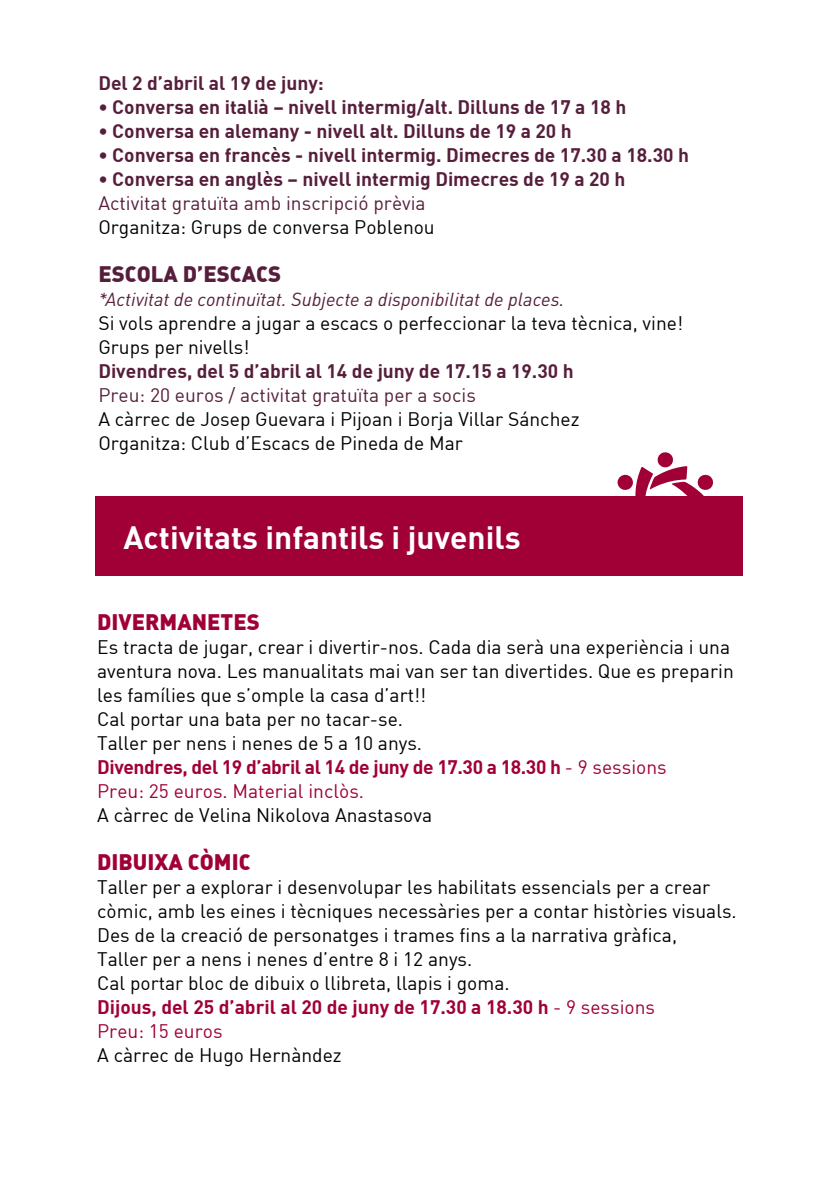
<style>
.page{position:relative;width:840px;height:1191px;background:#fff}
.page>*{position:absolute;margin:0;border:0;box-sizing:border-box;transform-origin:0 0}
.t1{font:31.6px "DIN Bold";color:#fff}
.t2{font:22px "DIN Black Alternate";color:#a00035}
.t3{font:22px "DIN Black Alternate";color:#571e3b}
.t4{font:19.2px/24px "DIN";color:#000}
.t5{font:19.2px "DIN Bold";color:#571e3b}
.t6{font:19.2px "DIN";color:#571e3b}
.t7{font:19.2px "DIN Bold";letter-spacing:-.02em;color:#a00035}
.t8{font:19.2px "DIN Bold";color:#a00035}
.t9{font:19.2px "DIN";color:#a00035}
.t10{font:italic 18.8px "DIN";color:#571e3b}
.s1{font-family:"DIN"}
</style>
<div class="page">
<div style="left:96px;top:496px;width:646px;height:79px;background:#a00035"></div>
<svg style="left:617px;top:452px;width:96px;height:44px"></svg>
<p class="t5" style="left:98px;top:70px;width:227px">Del 2 d’abril al 19 de juny:</p>
<p class="t5" style="left:98px;top:94px;width:529px">• Conversa en italià – nivell intermig/alt. Dilluns de 17 a 18 h</p>
<p class="t5" style="left:98px;top:118px;width:474px">• Conversa en alemany - nivell alt. Dilluns de 19 a 20 h</p>
<p class="t5" style="left:98px;top:142px;width:591px">• Conversa en francès - nivell intermig. Dimecres de 17.30 a 18.30 h</p>
<p class="t5" style="left:98px;top:166px;width:528px">• Conversa en anglès – nivell intermig Dimecres de 19 a 20 h</p>
<p class="t6" style="left:98px;top:191px;width:329px">Activitat gratuïta amb inscripció prèvia</p>
<p class="t4" style="left:98px;top:214px;width:338px">Organitza: Grups de conversa Poblenou</p>
<p class="t3" style="left:98px;top:259px;width:184px">ESCOLA D’ESCACS</p>
<p class="t10" style="left:98px;top:287px;width:467px">*Activitat de continuïtat. Subjecte a disponibilitat de places.</p>
<p class="t4" style="left:98px;top:310px;width:586px">Si vols aprendre a jugar a escacs o perfeccionar la teva tècnica, vine!<br>Grups per nivells!</p>
<p class="t5" style="left:98px;top:358px;width:476px">Divendres, del 5 d’abril al 14 de juny de 17.15 a 19.30 h</p>
<p class="t6" style="left:98px;top:383px;width:379px">Preu: 20 euros / activitat gratuïta per a socis</p>
<p class="t4" style="left:98px;top:406px;width:482px">A càrrec de Josep Guevara i Pijoan i Borja Villar Sánchez<br>Organitza: Club d’Escacs de Pineda de Mar</p>
<h1 class="t1" style="left:123px;top:517px;width:398px">Activitats infantils i juvenils</h1>
<p class="t2" style="left:97px;top:607px;width:164px">DIVERMANETES</p>
<p class="t4" style="left:97px;top:634px;width:637px">Es tracta de jugar, crear i divertir-nos. Cada dia serà una experiència i una aventura nova. Les manualitats mai van ser tan divertides. Que es preparin les famílies que s’omple la casa d’art!!<br>Cal portar una bata per no tacar-se.<br>Taller per nens i nenes de 5 a 10 anys.</p>
<p class="t7" style="left:97px;top:754px;width:570px">Divendres, del 19 d’abril al 14 de juny de 17.30 a 18.30 h <span class="s1">- 9 sessions</span></p>
<p class="t9" style="left:97px;top:778px;width:268px">Preu: 25 euros. Material inclòs.</p>
<p class="t4" style="left:97px;top:802px;width:336px">A càrrec de Velina Nikolova Anastasova</p>
<p class="t2" style="left:97px;top:847px;width:155px">DIBUIXA CÒMIC</p>
<p class="t4" style="left:97px;top:874px;width:640px">Taller per a explorar i desenvolupar les habilitats essencials per a crear còmic, amb les eines i tècniques necessàries per a contar històries visuals.<br>Des de la creació de personatges i trames fins a la narrativa gràfica,<br>Taller per a nens i nenes d’entre 8 i 12 anys.<br>Cal portar bloc de dibuix o llibreta, llapis i goma.</p>
<p class="t8" style="left:97px;top:994px;width:559px">Dijous, del 25 d’abril al 20 de juny de 17.30 a 18.30 h <span class="s1">- 9 sessions</span></p>
<p class="t9" style="left:97px;top:1018px;width:127px">Preu: 15 euros</p>
<p class="t4" style="left:97px;top:1042px;width:246px">A càrrec de Hugo Hernàndez</p>
</div>
